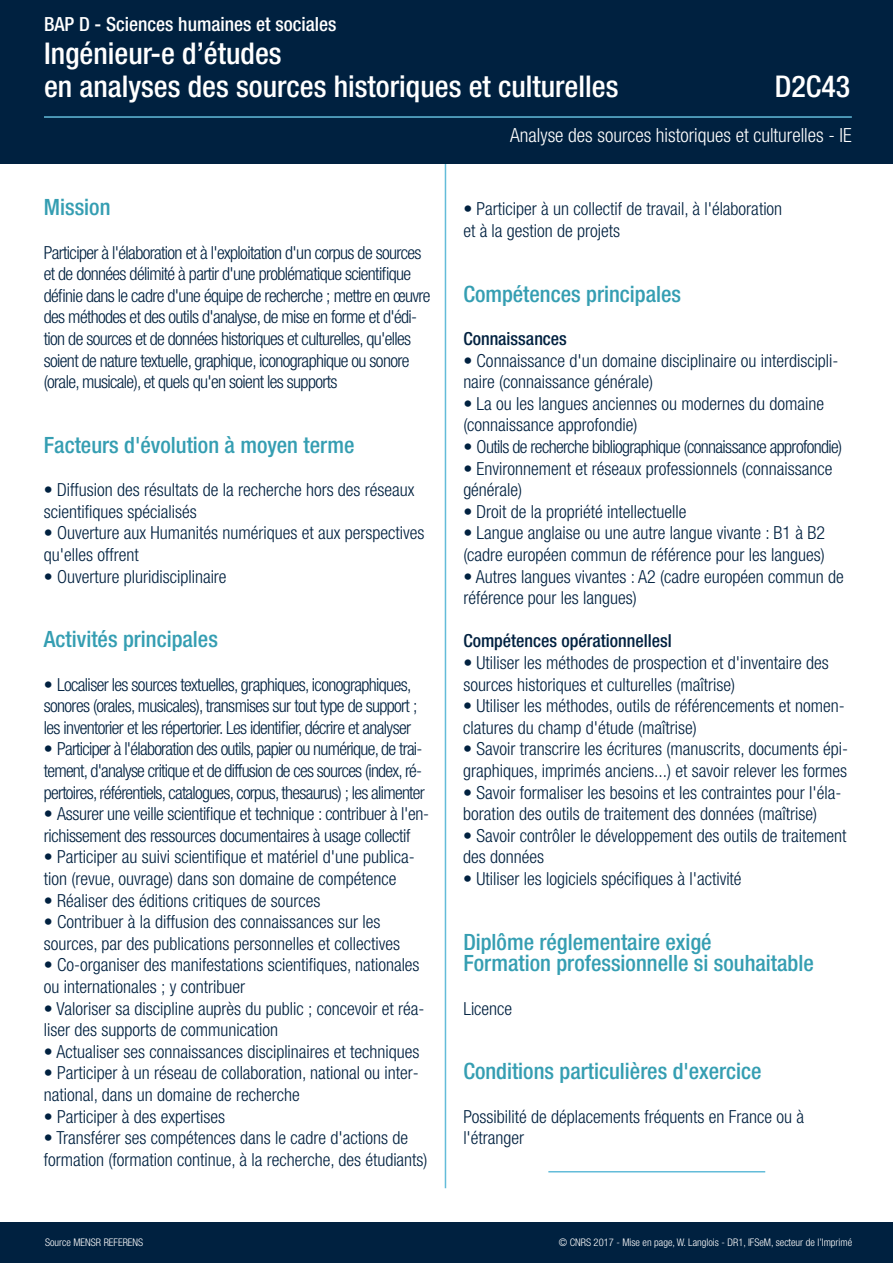
<style>
.page{position:relative;width:893px;height:1263px;background:#fff}
.page>*{position:absolute;margin:0;border:0;box-sizing:border-box;transform-origin:0 0}
.t1{font:500 condensed 30px/33px "Helvetica Neue LT Std";color:#fff}
.t2{font:500 condensed 22.5px/21.6px "Helvetica Neue LT Std";color:#359eb2}
.t3{font:300 condensed 19.5px "Helvetica Neue LT Std";color:#fff}
.t4{font:500 condensed 19.5px "Helvetica Neue LT Std";color:#fff}
.t5{font:300 condensed 18px/21.6px "Helvetica Neue LT Std";color:#002140}
.t6{font:300 condensed 18px/21.6px "Helvetica Neue LT Std";letter-spacing:-.035em;color:#002140}
.t7{font:300 condensed 18px/21.6px "Helvetica Neue LT Std";letter-spacing:-.04em;color:#002140}
.t8{font:300 condensed 18px/21.6px "Helvetica Neue LT Std";letter-spacing:-.02em;color:#002140}
.t9{font:500 condensed 18px "Helvetica Neue LT Std";color:#002140}
.t10{font:300 condensed 10.5px "Helvetica Neue LT Std";color:#fff}
</style>
<div class="page">
<hr style="left:445px;top:0;width:1px;height:1188px;background:#63bcd9">
<div style="left:0;top:1222px;width:893px;height:41px;background:#002140"></div>
<div style="left:0;top:0;width:893px;height:164px;background:#002140"></div>
<hr style="left:44px;top:116px;width:808px;height:2px;background:#63bcd9">
<hr style="left:548px;top:1171px;width:217px;height:1px;background:#63bcd9">
<p class="t4" style="left:44px;top:17px;width:294px">BAP D - Sciences humaines et sociales</p>
<h1 class="t1" style="left:44px;top:40px;width:576px">Ingénieur-e d’études<br>en analyses des sources historiques et culturelles</h1>
<h1 class="t1" style="left:775px;top:73px;width:77px">D2C43</h1>
<p class="t3" style="left:510px;top:128px;width:343px">Analyse des sources historiques et culturelles - IE</p>
<p class="t2" style="left:44px;top:198px;width:68px">Mission</p>
<p class="t6" style="left:44px;top:243px;width:388px">Participer à l'élaboration et à l'exploitation d'un corpus de sources et de données délimité à partir d'une problématique scientifique définie dans le cadre d'une équipe de recherche ; mettre en œuvre des méthodes et des outils d'analyse, de mise en forme et d'édi&shy;tion de sources et de données historiques et culturelles, qu'elles soient de nature textuelle, graphique, iconographique ou sonore (orale, musicale), et quels qu'en soient les supports</p>
<p class="t2" style="left:44px;top:436px;width:312px">Facteurs d'évolution à moyen terme</p>
<p class="t5" style="left:44px;top:480px;width:372px">• Diffusion des résultats de la recherche hors des réseaux scientifiques spécialisés</p>
<p class="t5" style="left:44px;top:524px;width:382px">• Ouverture aux Humanités numériques et aux perspectives qu'elles offrent</p>
<p class="t5" style="left:44px;top:567px;width:184px">• Ouverture pluridisciplinaire</p>
<p class="t2" style="left:44px;top:630px;width:176px">Activités principales</p>
<p class="t6" style="left:44px;top:675px;width:375px">• Localiser les sources textuelles, graphiques, iconographiques, sonores (orales, musicales), transmises sur tout type de support ; les inventorier et les répertorier. Les identifier, décrire et analyser</p>
<p class="t7" style="left:44px;top:740px;width:382px">• Participer à l'élaboration des outils, papier ou numérique, de trai&shy;tement, d'analyse critique et de diffusion de ces sources (index, ré&shy;pertoires, référentiels, catalogues, corpus, thesaurus) ; les alimenter</p>
<p class="t8" style="left:44px;top:804px;width:387px">• Assurer une veille scientifique et technique : contribuer à l'en&shy;richissement des ressources documentaires à usage collectif</p>
<p class="t5" style="left:44px;top:848px;width:372px">• Participer au suivi scientifique et matériel d'une publica&shy;tion (revue, ouvrage) dans son domaine de compétence</p>
<p class="t5" style="left:44px;top:891px;width:278px">• Réaliser des éditions critiques de sources</p>
<p class="t5" style="left:44px;top:912px;width:358px">• Contribuer à la diffusion des connaissances sur les sources, par des publications personnelles et collectives</p>
<p class="t5" style="left:44px;top:956px;width:377px">• Co-organiser des manifestations scientifiques, nationales ou internationales ; y contribuer</p>
<p class="t5" style="left:44px;top:999px;width:382px">• Valoriser sa discipline auprès du public ; concevoir et réa&shy;liser des supports de communication</p>
<p class="t5" style="left:44px;top:1042px;width:377px">• Actualiser ses connaissances disciplinaires et techniques</p>
<p class="t5" style="left:44px;top:1064px;width:376px">• Participer à un réseau de collaboration, national ou inter&shy;national, dans un domaine de recherche</p>
<p class="t5" style="left:44px;top:1107px;width:183px">• Participer à des expertises</p>
<p class="t5" style="left:44px;top:1128px;width:385px">• Transférer ses compétences dans le cadre d'actions de formation (formation continue, à la recherche, des étudiants)</p>
<p class="t5" style="left:463px;top:200px;width:320px">• Participer à un collectif de travail, à l'élaboration et à la gestion de projets</p>
<p class="t2" style="left:463px;top:285px;width:219px">Compétences principales</p>
<p class="t9" style="left:463px;top:332px;width:105px">Connaissances</p>
<p class="t5" style="left:463px;top:351px;width:377px">• Connaissance d'un domaine disciplinaire ou interdiscipli&shy;naire (connaissance générale)</p>
<p class="t5" style="left:463px;top:394px;width:362px">• La ou les langues anciennes ou modernes du domaine (connaissance approfondie)</p>
<p class="t6" style="left:463px;top:437px;width:380px">• Outils de recherche bibliographique (connaissance approfondie)</p>
<p class="t5" style="left:463px;top:459px;width:371px">• Environnement et réseaux professionnels (connaissance générale)</p>
<p class="t5" style="left:463px;top:502px;width:225px">• Droit de la propriété intellectuelle</p>
<p class="t5" style="left:463px;top:524px;width:363px">• Langue anglaise ou une autre langue vivante : B1 à B2 (cadre européen commun de référence pour les langues)</p>
<p class="t5" style="left:463px;top:567px;width:382px">• Autres langues vivantes : A2 (cadre européen commun de référence pour les langues)</p>
<p class="t9" style="left:463px;top:634px;width:210px">Compétences opérationnellesl</p>
<p class="t5" style="left:463px;top:653px;width:367px">• Utiliser les méthodes de prospection et d'inventaire des sources historiques et culturelles (maîtrise)</p>
<p class="t5" style="left:463px;top:696px;width:383px">• Utiliser les méthodes, outils de référencements et nomen&shy;clatures du champ d'étude (maîtrise)</p>
<p class="t5" style="left:463px;top:740px;width:386px">• Savoir transcrire les écritures (manuscrits, documents épi&shy;graphiques, imprimés anciens...) et savoir relever les formes</p>
<p class="t5" style="left:463px;top:783px;width:379px">• Savoir formaliser les besoins et les contraintes pour l'éla&shy;boration des outils de traitement des données (maîtrise)</p>
<p class="t5" style="left:463px;top:826px;width:385px">• Savoir contrôler le développement des outils de traitement des données</p>
<p class="t5" style="left:463px;top:869px;width:280px">• Utiliser les logiciels spécifiques à l'activité</p>
<p class="t2" style="left:463px;top:933px;width:352px">Diplôme réglementaire exigé<br>Formation professionnelle si souhaitable</p>
<p class="t5" style="left:463px;top:999px;width:50px">Licence</p>
<p class="t2" style="left:463px;top:1062px;width:300px">Conditions particulières d'exercice</p>
<p class="t5" style="left:463px;top:1107px;width:342px">Possibilité de déplacements fréquents en France ou à l'étranger</p>
<p class="t10" style="left:45px;top:1238px;width:100px">Source MENSR REFERENS</p>
<p class="t10" style="left:559px;top:1238px;width:295px">© CNRS 2017 - Mise en page, W. Langlois - DR1, IFSeM, secteur de l’Imprimé</p>
</div>
